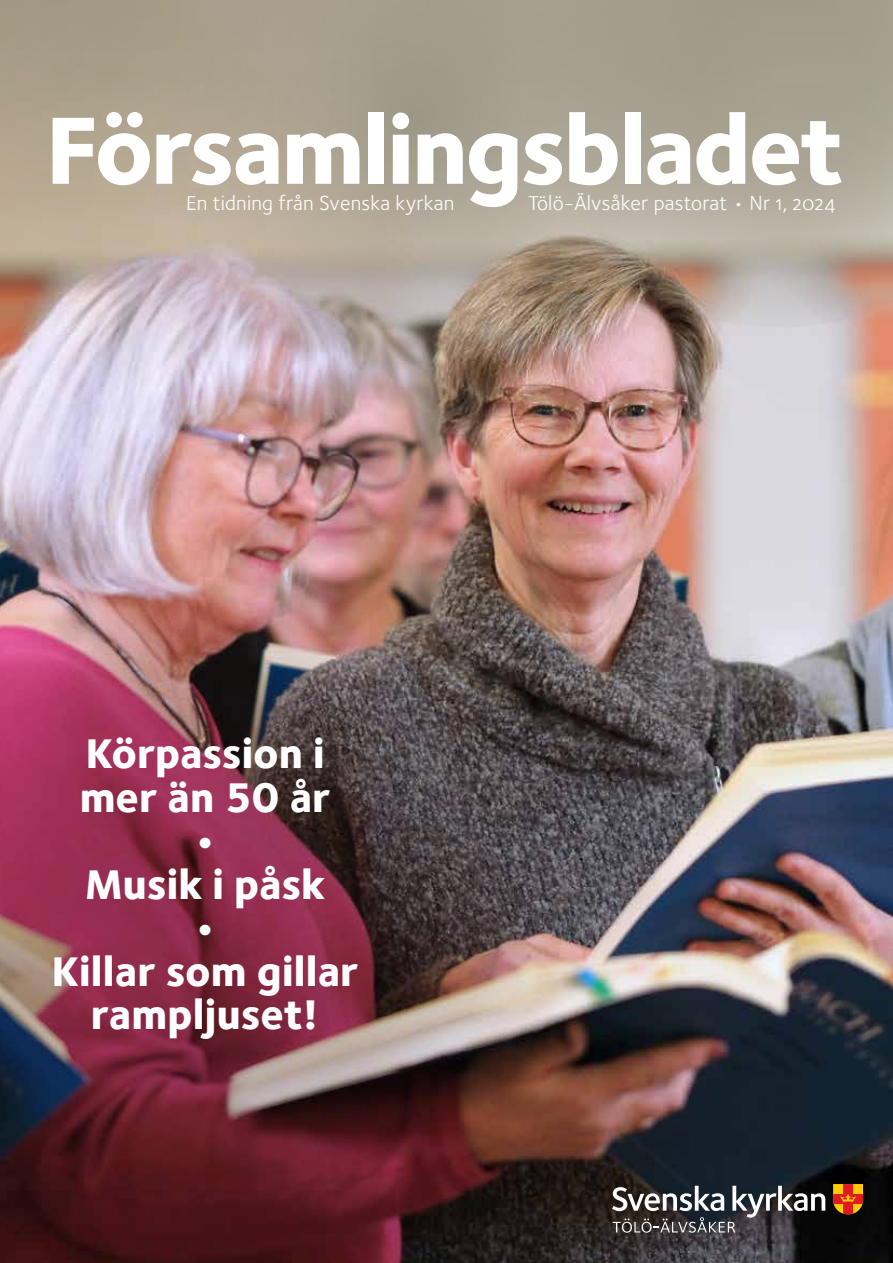
<style>
.page{position:relative;width:893px;height:1263px;background:#fff}
.page>*{position:absolute;margin:0;border:0;box-sizing:border-box;transform-origin:0 0}
.t1{font:800 99px "Foundry Sterling";letter-spacing:-.03em;color:#fff}
.t2{font:800 42.6px/43.5px "Foundry Sterling";color:#fff;text-align:center}
.t3{font:21px "Foundry Sterling Book OSF";letter-spacing:.01em;color:#fff}
</style>
<div class="page">
<img style="left:0;top:291px;width:893px;height:972px">
<svg style="left:154px;top:291px;width:524px;height:87px;background:#bea8ab"></svg>
<svg style="left:523px;top:266px;width:370px;height:62px;background:#bda69d"></svg>
<svg style="left:330px;top:266px;width:442px;height:47px;background:#a69486"></svg>
<svg style="left:0;top:266px;width:347px;height:25px;background:#b7a3a2"></svg>
<svg style="left:0;top:0;width:893px;height:266px;background:#ada492"></svg>
<svg style="left:612px;top:1186px;width:213px;height:47px;background:#555557"></svg>
<svg style="left:833px;top:1184px;width:30px;height:30px"></svg>
<img style="left:0;top:583px;width:561px;height:680px">
<h1 class="t1" style="left:46px;top:89px;width:801px">Församlingsbladet</h1>
<p class="t3" style="left:186px;top:191px;width:270px">En tidning från Svenska kyrkan</p>
<p class="t3" style="left:528px;top:191px;width:309px">Tölö-Älvsåker pastorat • Nr 1, 2024</p>
<p class="t2" style="left:52px;top:731px;width:308px">Körpassion i mer än 50 år<br>•<br>Musik i påsk<br>•<br>Killar som gillar rampljuset!</p>
</div>
